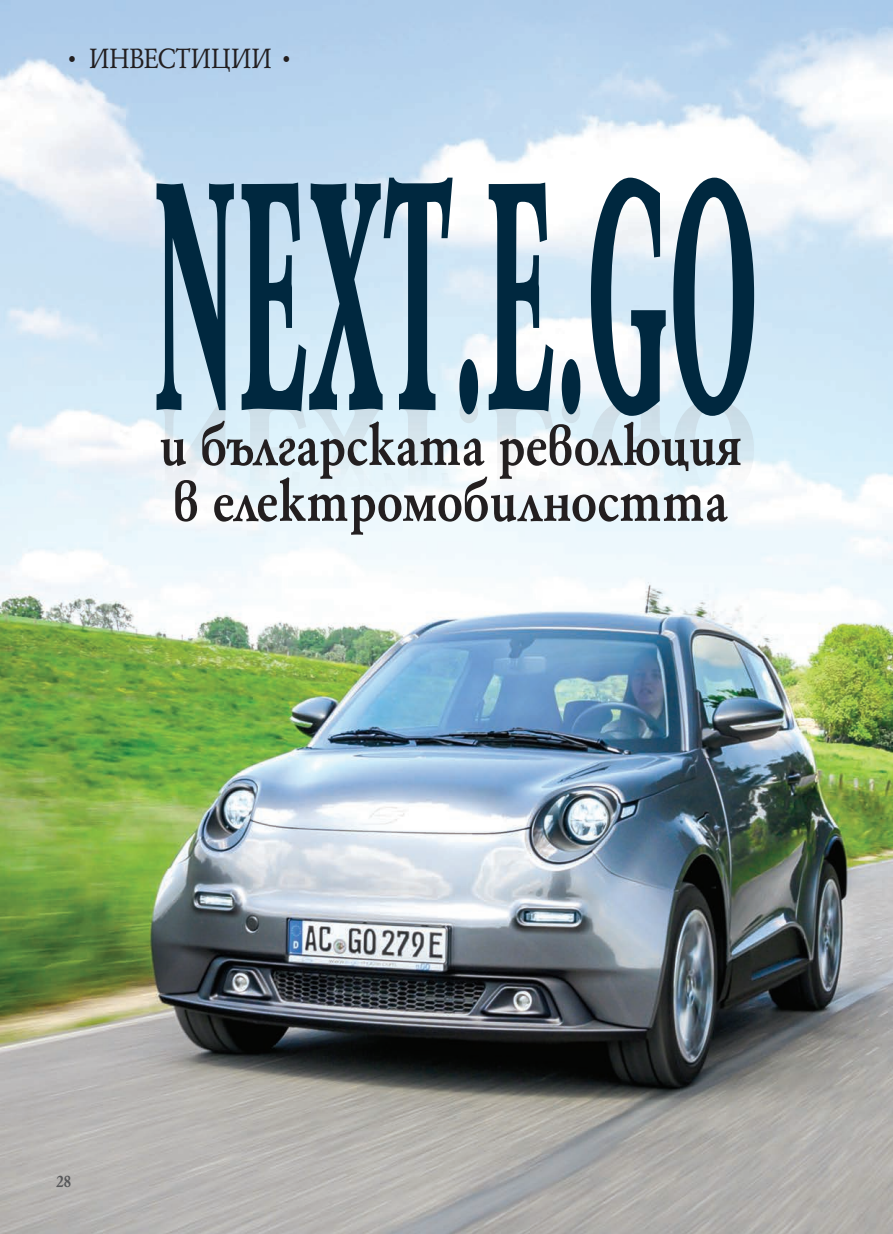
<style>
.page{position:relative;width:893px;height:1234px;background:#fff}
.page>*{position:absolute;margin:0;border:0;box-sizing:border-box;transform-origin:0 0}
.t1{font:900 354.15px "HS Garamond Bg";color:#00283f;scale:.34 1}
.t2{font:700 63px/55.8px "HS Garamond Bg";color:#231f20;scale:.85 1}
.t3{font:30px "HS Garamond Bg Exp";color:#231f20;scale:.9 1}
.t4{font:700 18px "HS Garamond Bg";color:#57585a;scale:.9 1}
.s1{font-family:"Helen Bg";font-style:italic;font-size:36px}
</style>
<div class="page">
<img style="left:0;top:0;width:893px;height:1233px">
<img style="left:157px;top:399px;width:597px;height:99px">
<p class="t3" style="left:64px;top:40px;width:259px"><span class="s1">•</span> ИНВЕСТИЦИИ <span class="s1">•</span></p>
<p class="t1" style="left:153px;top:80px;width:1781px">NEXT.E.GO</p>
<p class="t2" style="left:159px;top:415px;width:687px">и българската революция в електромобилността</p>
<p class="t4" style="left:56px;top:1169px;width:18px">28</p>
</div>
